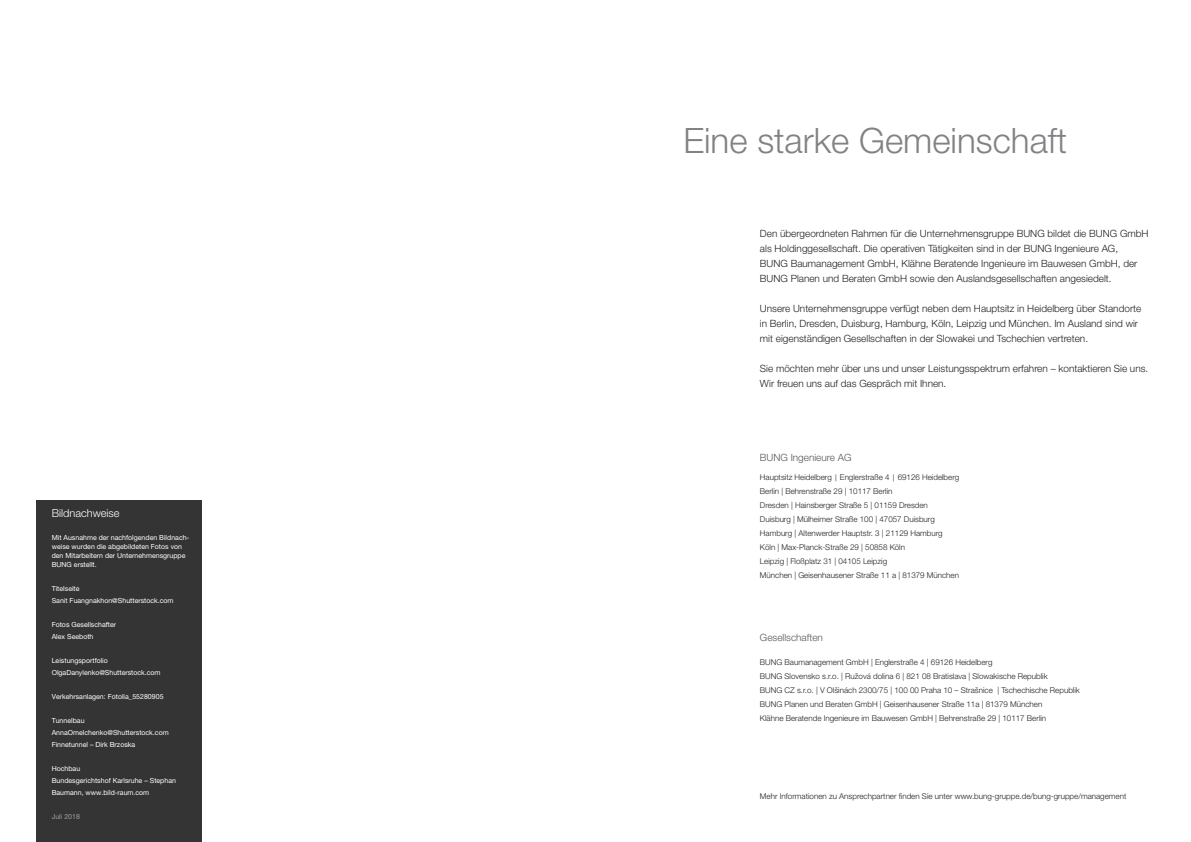
<style>
.page{position:relative;width:1191px;height:842px;background:#fff}
.page>*{position:absolute;margin:0;border:0;box-sizing:border-box;transform-origin:0 0}
.t1{font:300 35px "Helvetica Neue LT Pro";color:#808285}
.t2{font:300 11px "Helvetica Neue LT Pro";color:#fff}
.t3{font:300 10px/15px "Helvetica Neue LT Pro";color:#231f20}
.t4{font:300 10px "Helvetica Neue LT Pro";color:#57585a}
.t5{font:300 8px "Helvetica Neue LT Pro";color:#231f20}
.t6{font:7px/9px "Helvetica Neue LT Pro";color:#fff}
.t7{font:7px "Helvetica Neue LT Pro";color:#9e9b9b}
.s1{font-family:"Calibri"}
.s2{font-family:"Helvetica Neue LT Std"}
</style>
<div class="page">
<div style="left:36px;top:501px;width:165px;height:341px;background:#353434"></div>
<p class="t2" style="left:52px;top:507px;width:69px">Bildnachweise</p>
<p class="t6" style="left:52px;top:533px;width:139px">Mit Ausnahme der nachfolgenden Bildnach&shy;weise wurden die abgebildeten Fotos von den Mitarbeitern der Unternehmensgruppe BUNG erstellt.</p>
<p class="t6" style="left:52px;top:584px;width:29px">Titelseite</p>
<p class="t6" style="left:52px;top:596px;width:123px">Sanit Fuangnakhon@Shutterstock.com</p>
<p class="t6" style="left:52px;top:619px;width:66px;line-height:12px">Fotos Gesellschafter<br>Alex Seeboth</p>
<p class="t6" style="left:52px;top:655px;width:110px;line-height:12px">Leistungsportfolio<br>OlgaDanylenko@Shutterstock.com</p>
<p class="t6" style="left:52px;top:692px;width:113px">Verkehrsanlagen: Fotolia_55280905</p>
<p class="t6" style="left:52px;top:716px;width:34px">Tunnelbau</p>
<p class="t6" style="left:52px;top:728px;width:118px">AnnaOmelchenko@Shutterstock.com</p>
<p class="t6" style="left:52px;top:740px;width:85px">Finnetunnel – Dirk Brzoska</p>
<p class="t6" style="left:52px;top:764px;width:30px">Hochbau</p>
<p class="t6" style="left:52px;top:775px;width:126px;line-height:12px">Bundesgerichtshof Karlsruhe – Stephan<br>Baumann, www.bild-raum.com</p>
<p class="t7" style="left:52px;top:813px;width:30px">Juli 2018</p>
<p class="t1" style="left:683px;top:119px;width:385px">Eine starke Gemeinschaft</p>
<p class="t3" style="left:760px;top:225px;width:390px">Den übergeordneten Rahmen für die Unternehmensgruppe BUNG bildet die BUNG GmbH als Holdinggesellschaft. Die operativen Tätigkeiten sind in der BUNG Ingenieure AG, BUNG Baumanagement GmbH, Klähne Beratende Ingenieure im Bauwesen GmbH, der BUNG Planen und Beraten GmbH sowie den Auslandsgesellschaften angesiedelt.</p>
<p class="t3" style="left:760px;top:300px;width:383px">Unsere Unternehmensgruppe verfügt neben dem Hauptsitz in Heidelberg über Standorte in Berlin, Dresden, Duisburg, Hamburg, Köln, Leipzig und München. Im Ausland sind wir mit eigenständigen Gesellschaften in der Slowakei und Tschechien vertreten.</p>
<p class="t3" style="left:760px;top:360px;width:390px">Sie möchten mehr über uns und unser Leistungsspektrum erfahren – kontaktieren Sie uns.<br>Wir freuen uns auf das Gespräch mit Ihnen.</p>
<p class="t4" style="left:760px;top:451px;width:93px">BUNG Ingenieure AG</p>
<p class="t5" style="left:760px;top:472px;width:201px">Hauptsitz Heidelberg <span class="s1">|</span> Englerstraße 4 <span class="s1">|</span> 69126 Heidelberg</p>
<p class="t5" style="left:760px;top:486px;width:134px">Berlin <span class="s2">|</span> Behrenstraße 29 <span class="s2">|</span> 10117 Berlin</p>
<p class="t5" style="left:760px;top:500px;width:169px">Dresden <span class="s2">|</span> Hainsberger Straße 5 <span class="s2">|</span> 01159 Dresden</p>
<p class="t5" style="left:760px;top:514px;width:176px">Duisburg <span class="s2">|</span> Mülheimer Straße 100 | 47057 Duisburg</p>
<p class="t5" style="left:760px;top:528px;width:184px">Hamburg <span class="s2">|</span> Altenwerder Hauptstr. 3 <span class="s2">|</span> 21129 Hamburg</p>
<p class="t5" style="left:760px;top:542px;width:147px">Köln <span class="s2">|</span> Max-Planck-Straße 29 <span class="s2">|</span> 50858 Köln</p>
<p class="t5" style="left:760px;top:556px;width:129px">Leipzig <span class="s2">|</span> Floßplatz 31 <span class="s2">|</span> 04105 Leipzig</p>
<p class="t5" style="left:760px;top:570px;width:201px">München <span class="s2">|</span> Geisenhausener Straße 11 a <span class="s2">|</span> 81379 München</p>
<p class="t4" style="left:760px;top:631px;width:64px">Gesellschaften</p>
<p class="t5" style="left:760px;top:657px;width:234px">BUNG Baumanagement GmbH <span class="s2">|</span> Englerstraße 4 <span class="s2">|</span> 69126 Heidelberg</p>
<p class="t5" style="left:760px;top:671px;width:289px">BUNG Slovensko s.r.o. <span class="s2">|</span> Ružová dolina 6 <span class="s2">|</span> 821 08 Bratislava <span class="s2">|</span> Slowakische Republik</p>
<p class="t5" style="left:760px;top:685px;width:321px">BUNG CZ s.r.o. <span class="s2">|</span> V Olšinách 2300/75 <span class="s2">|</span> 100 00 Praha 10 – Strašnice <span class="s2">|</span> Tschechische Republik</p>
<p class="t5" style="left:760px;top:699px;width:284px">BUNG Planen und Beraten GmbH <span class="s2">|</span> Geisenhausener Straße 11a <span class="s2">|</span> 81379 München</p>
<p class="t5" style="left:760px;top:713px;width:288px">Klähne Beratende Ingenieure im Bauwesen GmbH <span class="s2">|</span> Behrenstraße 29 <span class="s2">|</span> 10117 Berlin</p>
<p class="t5" style="left:760px;top:791px;width:368px">Mehr Informationen zu Ansprechpartner finden Sie unter www.bung-gruppe.de/bung-gruppe/management</p>
</div>
